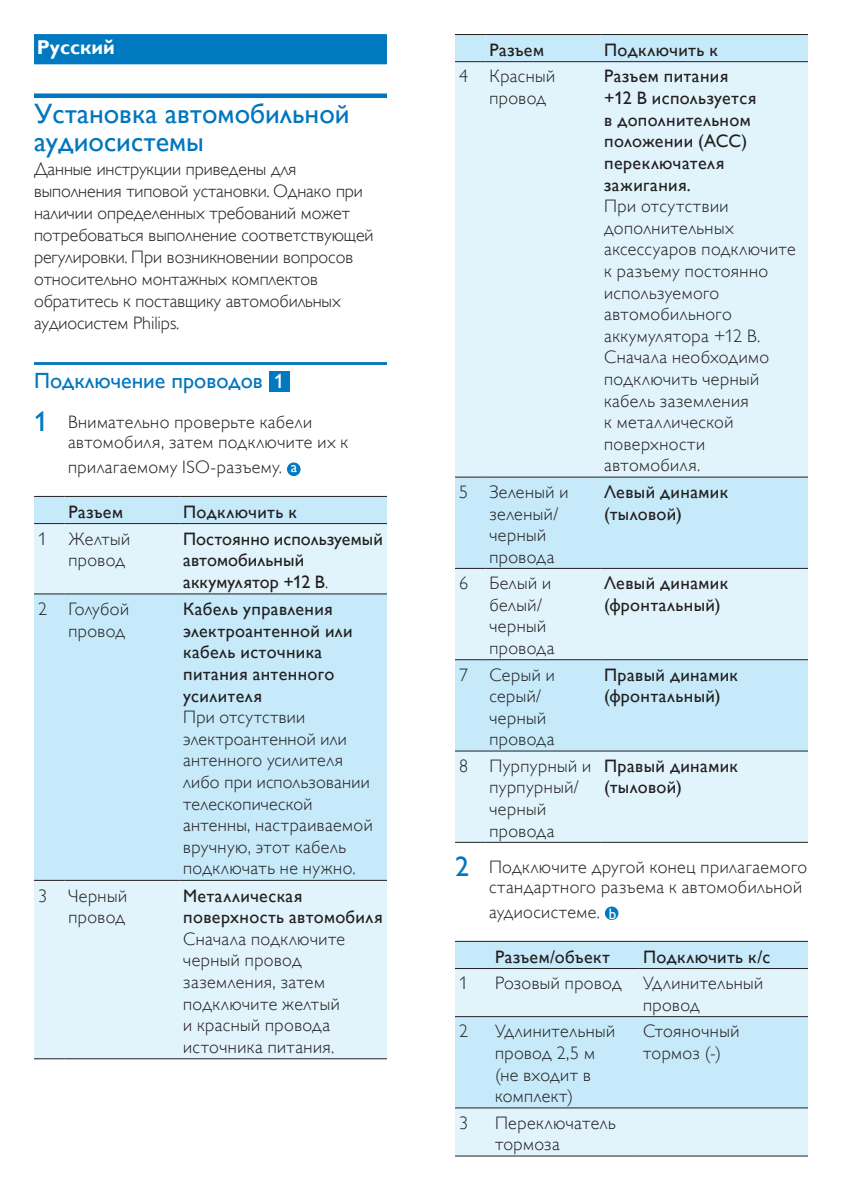
<style>
.page{position:relative;width:842px;height:1191px;background:#fff}
.page>*{position:absolute;margin:0;border:0;box-sizing:border-box;transform-origin:0 0}
.t1{font:28px/28px "Gill Sans Alt One WGL";color:#0076bf}
.t2{font:22px "Gill Sans Alt One WGL";color:#0076bf}
.t3{font:700 20px "Gill Sans Alt One WGL";color:#fff}
.t4{font:18px/21.6px "Gill Sans Alt One WGL Light";letter-spacing:.02em;color:#231f20}
.t5{font:18px/21.6px "Gill Sans Alt One WGL";letter-spacing:.02em;color:#231f20}
.t6{font:18px/22px "Gill Sans Alt One WGL Light";letter-spacing:-.005em;color:#231f20}
.s1{font-size:20.4px;color:#fff}
.s2{font-family:"Gill Sans Alt One WGL";font-size:28px;color:#0076be}
.s3{font-family:"Gill Sans Alt One WGL";font-size:15px;color:#fff}
.s4{font-family:"Gill Sans Alt One WGL Light"}
</style>
<div class="page">
<div style="left:34px;top:93px;width:353px;height:5px;background:#0076be"></div>
<hr style="left:34px;top:362px;width:353px;height:3px;background:#0076be">
<div style="left:34px;top:34px;width:353px;height:30px;background:#0079c0;border:2px solid #0079c0"></div>
<div style="left:269px;top:370px;width:20px;height:21px;background:#0079c0"></div>
<div style="left:287px;top:463px;width:13px;height:12px;background:#0079c0;border-radius:50%"></div>
<div style="left:287px;top:462px;width:13px;height:14px;border:1px solid #0079c0;border-radius:50%"></div>
<div style="left:34px;top:497px;width:353px;height:26px;background:#c6eafa"></div>
<svg style="left:34px;top:524px;width:353px;height:534px;background:#d2eefa"></svg>
<hr style="left:34px;top:496px;width:30px;height:1px;background:#231f20">
<hr style="left:64px;top:496px;width:115px;height:1px;background:#231f20">
<hr style="left:179px;top:496px;width:208px;height:1px;background:#231f20">
<hr style="left:34px;top:523px;width:30px;height:1px;background:#231f20">
<hr style="left:64px;top:523px;width:115px;height:1px;background:#231f20">
<hr style="left:179px;top:523px;width:208px;height:1px;background:#231f20">
<hr style="left:34px;top:593px;width:30px;height:1px;background:#231f20">
<hr style="left:64px;top:593px;width:115px;height:1px;background:#231f20">
<hr style="left:179px;top:593px;width:208px;height:1px;background:#231f20">
<hr style="left:34px;top:880px;width:30px;height:1px;background:#231f20">
<hr style="left:64px;top:880px;width:115px;height:1px;background:#231f20">
<hr style="left:179px;top:880px;width:208px;height:1px;background:#231f20">
<hr style="left:34px;top:1058px;width:30px;height:1px;background:#231f20">
<hr style="left:64px;top:1058px;width:115px;height:1px;background:#231f20">
<hr style="left:179px;top:1058px;width:208px;height:1px;background:#231f20">
<div style="left:455px;top:35px;width:353px;height:26px;background:#c6eafa"></div>
<div style="left:455px;top:62px;width:353px;height:780px;background:#e1f4fc"></div>
<svg style="left:455px;top:477px;width:353px;height:273px;background:#ceecf9"></svg>
<hr style="left:455px;top:34px;width:30px;height:1px;background:#231f20">
<hr style="left:485px;top:34px;width:115px;height:1px;background:#231f20">
<hr style="left:600px;top:34px;width:208px;height:1px;background:#231f20">
<hr style="left:455px;top:61px;width:30px;height:1px;background:#231f20">
<hr style="left:485px;top:61px;width:115px;height:1px;background:#231f20">
<hr style="left:600px;top:61px;width:208px;height:1px;background:#231f20">
<hr style="left:455px;top:476px;width:30px;height:1px;background:#231f20">
<hr style="left:485px;top:476px;width:115px;height:1px;background:#231f20">
<hr style="left:600px;top:476px;width:208px;height:1px;background:#231f20">
<hr style="left:455px;top:568px;width:30px;height:1px;background:#231f20">
<hr style="left:485px;top:568px;width:115px;height:1px;background:#231f20">
<hr style="left:600px;top:568px;width:208px;height:1px;background:#231f20">
<hr style="left:455px;top:659px;width:30px;height:1px;background:#231f20">
<hr style="left:485px;top:659px;width:115px;height:1px;background:#231f20">
<hr style="left:600px;top:659px;width:208px;height:1px;background:#231f20">
<hr style="left:455px;top:750px;width:30px;height:1px;background:#231f20">
<hr style="left:485px;top:750px;width:115px;height:1px;background:#231f20">
<hr style="left:600px;top:750px;width:208px;height:1px;background:#231f20">
<hr style="left:455px;top:842px;width:30px;height:1px;background:#231f20">
<hr style="left:485px;top:842px;width:115px;height:1px;background:#231f20">
<hr style="left:600px;top:842px;width:208px;height:1px;background:#231f20">
<div style="left:605px;top:907px;width:13px;height:12px;background:#0079c0;border-radius:50%"></div>
<div style="left:605px;top:906px;width:13px;height:14px;border:1px solid #0079c0;border-radius:50%"></div>
<div style="left:455px;top:942px;width:353px;height:26px;background:#c6eafa"></div>
<svg style="left:455px;top:969px;width:353px;height:186px;background:#d3eefa"></svg>
<hr style="left:455px;top:941px;width:36px;height:1px;background:#231f20">
<hr style="left:491px;top:941px;width:148px;height:1px;background:#231f20">
<hr style="left:639px;top:941px;width:169px;height:1px;background:#231f20">
<hr style="left:455px;top:1107px;width:36px;height:1px;background:#231f20">
<hr style="left:491px;top:1107px;width:148px;height:1px;background:#231f20">
<hr style="left:639px;top:1107px;width:169px;height:1px;background:#231f20">
<hr style="left:455px;top:1155px;width:36px;height:1px;background:#231f20">
<hr style="left:491px;top:1155px;width:148px;height:1px;background:#231f20">
<hr style="left:639px;top:1155px;width:169px;height:1px;background:#231f20">
<hr style="left:455px;top:968px;width:36px;height:1px;background:#231f20">
<hr style="left:491px;top:968px;width:148px;height:1px;background:#231f20">
<hr style="left:639px;top:968px;width:169px;height:1px;background:#231f20">
<hr style="left:455px;top:1016px;width:36px;height:1px;background:#231f20">
<hr style="left:491px;top:1016px;width:148px;height:1px;background:#231f20">
<hr style="left:639px;top:1016px;width:169px;height:1px;background:#231f20">
<p class="t3" style="left:37px;top:33px;width:79px">Русский</p>
<h1 class="t1" style="left:34px;top:100px;width:317px">Установка автомобильной аудиосистемы</h1>
<p class="t6" style="left:34px;top:158px;width:341px">Данные инструкции приведены для выполнения типовой установки. Однако при наличии определенных требований может потребоваться выполнение соответствующей регулировки. При возникновении вопросов относительно монтажных комплектов обратитесь к поставщику автомобильных аудиосистем Philips.</p>
<p class="t2" style="left:34px;top:365px;width:252px">Подключение проводов <span class="s1">1</span></p>
<p class="t4" style="left:68px;top:412px;width:282px;line-height:20px;text-indent:-34px"><span class="s2">1</span> Внимательно проверьте кабели автомобиля, затем подключите их к</p>
<p class="t4" style="left:68px;top:456px;width:231px">прилагаемому ISO-разъему. <span class="s3">a</span></p>
<p class="t5" style="left:68px;top:500px;width:56px">Разъем</p>
<p class="t5" style="left:183px;top:500px;width:115px">Подключить к</p>
<p class="t4" style="left:38px;top:528px;width:94px;text-align:right">1 Желтый провод</p>
<p class="t5" style="left:183px;top:527px;width:201px">Постоянно используемый автомобильный аккумулятор +12 В<span class="s4">.</span></p>
<p class="t4" style="left:38px;top:598px;width:93px;text-align:right">2 Голубой провод</p>
<p class="t5" style="left:183px;top:598px;width:171px">Кабель управления электроантенной или кабель источника питания антенного усилителя</p>
<p class="t4" style="left:183px;top:706px;width:191px">При отсутствии электроантенной или антенного усилителя либо при использовании телескопической антенны, настраиваемой вручную, этот кабель подключать не нужно.</p>
<p class="t4" style="left:38px;top:884px;width:91px;text-align:right">3 Черный провод</p>
<p class="t5" style="left:183px;top:884px;width:201px">Металлическая поверхность автомобиля</p>
<p class="t4" style="left:183px;top:928px;width:163px">Сначала подключите черный провод заземления, затем подключите желтый и красный провода источника питания.</p>
<p class="t5" style="left:489px;top:39px;width:56px">Разъем</p>
<p class="t5" style="left:604px;top:39px;width:115px">Подключить к</p>
<p class="t4" style="left:489px;top:66px;width:67px;text-indent:-30px">4 Красный провод</p>
<p class="t5" style="left:604px;top:65px;width:154px">Разъем питания +12 В используется в дополнительном положении (ACC) переключателя зажигания.</p>
<p class="t4" style="left:604px;top:195px;width:193px">При отсутствии дополнительных аксессуаров подключите к разъему постоянно используемого автомобильного аккумулятора +12 В.<br>Сначала необходимо подключить черный кабель заземления<br>к металлической поверхности автомобиля.</p>
<p class="t4" style="left:489px;top:481px;width:81px;text-indent:-30px">5 Зеленый и зеленый/ черный провода</p>
<p class="t5" style="left:604px;top:481px;width:126px">Левый динамик (тыловой)</p>
<p class="t4" style="left:489px;top:572px;width:66px;text-indent:-30px">6 Белый и белый/ черный провода</p>
<p class="t5" style="left:604px;top:572px;width:126px">Левый динамик (фронтальный)</p>
<p class="t4" style="left:489px;top:664px;width:67px;text-indent:-30px">7 Серый и серый/ черный провода</p>
<p class="t5" style="left:604px;top:663px;width:135px">Правый динамик (фронтальный)</p>
<p class="t4" style="left:489px;top:755px;width:103px;text-indent:-30px">8 Пурпурный и пурпурный/ черный провода</p>
<p class="t5" style="left:604px;top:755px;width:135px">Правый динамик (тыловой)</p>
<p class="t4" style="left:455px;top:857px;width:354px;line-height:20px;text-align:right"><span class="s2">2</span> Подключите другой конец прилагаемого стандартного разъема к автомобильной</p>
<p class="t4" style="left:489px;top:901px;width:129px">аудиосистеме. <span class="s3">b</span></p>
<p class="t5" style="left:495px;top:945px;width:117px">Разъем/объект</p>
<p class="t5" style="left:643px;top:945px;width:129px">Подключить к/с</p>
<p class="t4" style="left:459px;top:972px;width:10px">1</p>
<p class="t4" style="left:643px;top:972px;width:122px;text-indent:-148px">Розовый провод Удлинительный провод</p>
<p class="t4" style="left:459px;top:1020px;width:10px">2</p>
<p class="t4" style="left:495px;top:1020px;width:122px">Удлинительный провод 2,5 м (не входит в комплект)</p>
<p class="t4" style="left:643px;top:1020px;width:98px">Стояночный тормоз (-)</p>
<p class="t4" style="left:459px;top:1112px;width:10px">3</p>
<p class="t4" style="left:495px;top:1112px;width:122px">Переключатель тормоза</p>
</div>
